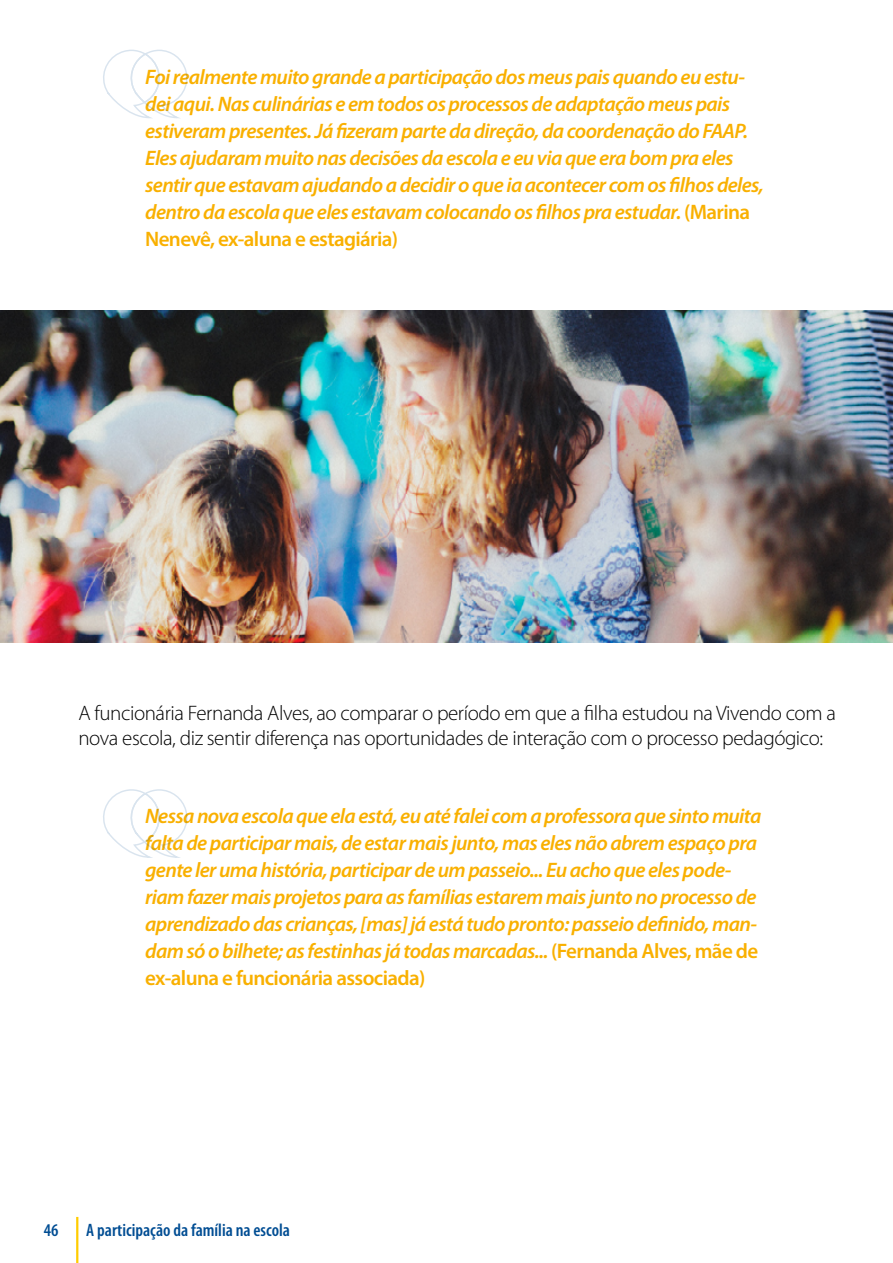
<style>
.page{position:relative;width:893px;height:1263px;background:#fff}
.page>*{position:absolute;margin:0;border:0;box-sizing:border-box;transform-origin:0 0}
.t1{font:italic 600 21px/27px "Myriad Pro";letter-spacing:-.03em;color:#f9b000}
.t2{font:300 21px/25.2px "Myriad Pro";letter-spacing:-.02em;color:#000}
.t3{font:600 condensed 18px "Myriad Pro";color:#004d93}
.s1{font-style:normal}
</style>
<div class="page">
<hr style="left:76px;top:1217px;width:2px;height:46px;background:#fc0">
<img style="left:0;top:311px;width:893px;height:331px">
<svg style="left:103px;top:49px;width:85px;height:70px"></svg>
<svg style="left:103px;top:789px;width:85px;height:69px"></svg>
<p class="t1" style="left:145px;top:64px;width:620px">Foi realmente muito grande a participação dos meus pais quando eu estu&shy;dei aqui. Nas culinárias e em todos os processos de adaptação meus pais estiveram presentes. Já fizeram parte da direção, da coordenação do FAAP.<br>Eles ajudaram muito nas decisões da escola e eu via que era bom pra eles sentir que estavam ajudando a decidir o que ia acontecer com os filhos deles, dentro da escola que eles estavam colocando os filhos pra estudar. <span class="s1">(Marina Nenevê, ex-aluna e estagiária)</span></p>
<p class="t2" style="left:78px;top:700px;width:759px">A funcionária Fernanda Alves, ao comparar o período em que a filha estudou na Vivendo com a nova escola, diz sentir diferença nas oportunidades de interação com o processo pedagógico:</p>
<p class="t1" style="left:145px;top:802px;width:618px">Nessa nova escola que ela está, eu até falei com a professora que sinto muita falta de participar mais, de estar mais junto, mas eles não abrem espaço pra gente ler uma história, participar de um passeio... Eu acho que eles pode&shy;riam fazer mais projetos para as famílias estarem mais junto no processo de aprendizado das crianças, [mas] já está tudo pronto: passeio definido, man&shy;dam só o bilhete; as festinhas já todas marcadas... <span class="s1">(Fernanda Alves, mãe de ex-aluna e funcionária associada)</span></p>
<p class="t3" style="left:44px;top:1220px;width:16px">46</p>
<p class="t3" style="left:86px;top:1220px;width:205px">A participação da família na escola</p>
</div>
